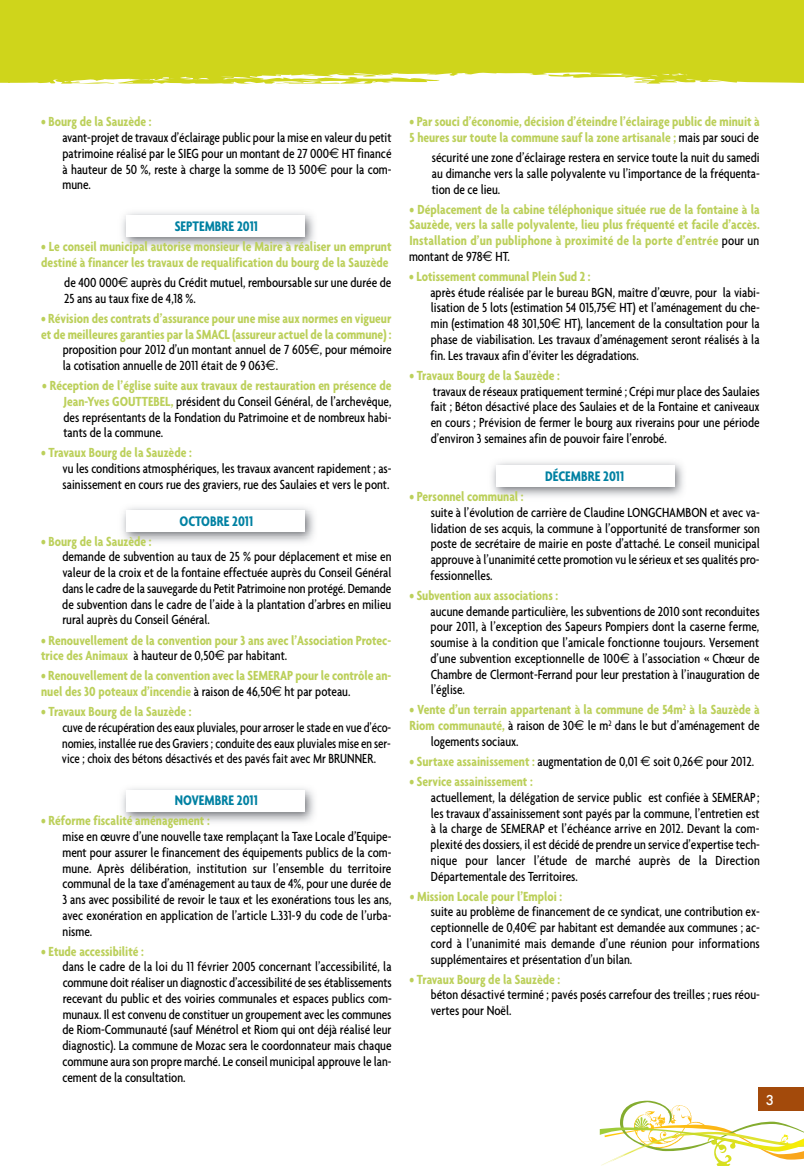
<style>
.page{position:relative;width:804px;height:1166px;background:#fff}
.page>*{position:absolute;margin:0;border:0;box-sizing:border-box;transform-origin:0 0}
.t1{font:700 condensed 15px "Agenda";color:#0081a2;scale:.96 1}
.t2{font:500 15px "Futura T";color:#fff}
.t3{font:500 condensed 14.25px/15.8px "Agenda";color:#000;text-align:justify;scale:.96 1}
.t4{font:700 condensed 14.25px/15.8px "Agenda";color:#bcd05b;scale:.96 1}
.t5{font:500 condensed 14.25px/15.8px "Agenda";color:#000;text-align:justify;scale:.93 1}
.s1{font-family:"Euro Sans";font-weight:400;font-stretch:normal}
.s2{font-weight:700;color:#bcd05b}
.s3{font-weight:500;color:#000}
.s4{font-family:"Euro Sans";font-weight:400;font-stretch:normal;color:#000}
</style>
<div class="page">
<img style="left:122px;top:788px;width:193px;height:34px">
<div style="left:127px;top:790px;width:178px;height:21px;background:#fff"></div>
<img style="left:122px;top:507px;width:193px;height:35px">
<div style="left:127px;top:510px;width:178px;height:21px;background:#fff"></div>
<img style="left:122px;top:212px;width:193px;height:35px">
<div style="left:127px;top:215px;width:178px;height:21px;background:#fff"></div>
<svg style="left:9px;top:0;width:795px;height:84px;background:#d1d727"></svg>
<div style="left:757px;top:1087px;width:47px;height:23px;background:#a34a0b"></div>
<svg style="left:599px;top:1100px;width:205px;height:65px"></svg>
<img style="left:492px;top:462px;width:192px;height:35px">
<div style="left:496px;top:465px;width:178px;height:21px;background:#fff"></div>
<svg style="left:0;top:0;width:9px;height:83px"></svg>
<p class="t4" style="left:41px;top:113px;width:116px">• Bourg de la Sauzède :</p>
<p class="t3" style="left:62px;top:129px;width:344px">avant-projet de travaux d’éclairage public pour la mise en valeur du petit patrimoine réalisé par le SIEG pour un montant de 27 000<span class="s1">€</span> HT financé à hauteur de 50 %, reste à charge la somme de 13 500<span class="s1">€</span> pour la com&shy;mune.</p>
<p class="t1" style="left:175px;top:217px;width:88px">SEPTEMBRE 2011</p>
<p class="t4" style="left:41px;top:238px;width:366px">• Le conseil municipal autorise monsieur le Maire à réaliser un emprunt destiné à financer les travaux de requalification du bourg de la Sauzède</p>
<p class="t3" style="left:64px;top:274px;width:342px">de 400 000<span class="s1">€</span> auprès du Crédit mutuel, remboursable sur une durée de<br>25 ans au taux fixe de 4,18 %.</p>
<p class="t4" style="left:41px;top:310px;width:366px">• Révision des contrats d’assurance pour une mise aux normes en vigueur</p>
<p class="t4" style="left:41px;top:326px;width:366px">et de meilleures garanties par la SMACL (assureur actuel de la commune) :</p>
<p class="t3" style="left:63px;top:341px;width:344px">proposition pour 2012 d’un montant annuel de 7 605<span class="s1">€</span>, pour mémoire</p>
<p class="t3" style="left:63px;top:357px;width:226px">la cotisation annuelle de 2011 était de 9 063<span class="s1">€</span>.</p>
<p class="t3" style="left:63px;top:377px;width:343px;text-indent:-21px"><span class="s2">• Réception de l’église suite aux travaux de restauration en présence de Jean-Yves GOUTTEBEL,</span> président du Conseil Général, de l’archevêque, des représentants de la Fondation du Patrimoine et de nombreux habi&shy;tants de la commune.</p>
<p class="t4" style="left:41px;top:444px;width:158px">• Travaux Bourg de la Sauzède :</p>
<p class="t3" style="left:62px;top:460px;width:344px">vu les conditions atmosphériques, les travaux avancent rapidement ; as&shy;sainissement en cours rue des graviers, rue des Saulaies et vers le pont.</p>
<p class="t1" style="left:179px;top:511px;width:78px">OCTOBRE 2011</p>
<p class="t4" style="left:41px;top:532px;width:116px">• Bourg de la Sauzède :</p>
<p class="t3" style="left:62px;top:548px;width:344px">demande de subvention au taux de 25 % pour déplacement et mise en valeur de la croix et de la fontaine effectuée auprès du Conseil Général dans le cadre de la sauvegarde du Petit Patrimoine non protégé. Demande de subvention dans le cadre de l’aide à la plantation d’arbres en milieu rural auprès du Conseil Général.</p>
<p class="t4" style="left:41px;top:631px;width:366px">• Renouvellement de la convention pour 3 ans avec l’Association Protec&shy;trice des Animaux <span class="s3">à hauteur de 0,50</span><span class="s4">€</span> <span class="s3">par habitant.</span></p>
<p class="t4" style="left:41px;top:667px;width:366px">• Renouvellement de la convention avec la SEMERAP pour le contrôle an&shy;nuel des 30 poteaux d’incendie <span class="s3">à raison de 46,50</span><span class="s4">€</span> <span class="s3">ht par poteau.</span></p>
<p class="t4" style="left:41px;top:703px;width:158px">• Travaux Bourg de la Sauzède :</p>
<p class="t5" style="left:62px;top:718px;width:355px">cuve de récupération des eaux pluviales, pour arroser le stade en vue d’éco&shy;nomies, installée rue des Graviers ; conduite des eaux pluviales mise en ser&shy;vice ; choix des bétons désactivés et des pavés fait avec Mr BRUNNER.</p>
<p class="t1" style="left:175px;top:791px;width:88px">NOVEMBRE 2011</p>
<p class="t4" style="left:41px;top:812px;width:177px">• Réforme fiscalité aménagement :</p>
<p class="t3" style="left:62px;top:828px;width:344px">mise en œuvre d’une nouvelle taxe remplaçant la Taxe Locale d’Equipe&shy;ment pour assurer le financement des équipements publics de la com&shy;mune. Après délibération, institution sur l’ensemble du territoire communal de la taxe d’aménagement au taux de 4%, pour une durée de 3 ans avec possibilité de revoir le taux et les exonérations tous les ans, avec exonération en application de l’article L.331-9 du code de l’urba&shy;nisme.</p>
<p class="t4" style="left:41px;top:942px;width:108px">• Etude accessibilité :</p>
<p class="t3" style="left:62px;top:958px;width:344px">dans le cadre de la loi du 11 février 2005 concernant l’accessibilité, la commune doit réaliser un diagnostic d’accessibilité de ses établissements recevant du public et des voiries communales et espaces publics com&shy;munaux. Il est convenu de constituer un groupement avec les communes de Riom-Communauté (sauf Ménétrol et Riom qui ont déjà réalisé leur diagnostic). La commune de Mozac sera le coordonnateur mais chaque commune aura son propre marché. Le conseil municipal approuve le lan&shy;cement de la consultation.</p>
<p class="t4" style="left:409px;top:113px;width:366px">• Par souci d’économie, décision d’éteindre l’éclairage public de minuit à<br>5 heures sur toute la commune sauf la zone artisanale ; <span class="s3">mais par souci de</span></p>
<p class="t3" style="left:432px;top:149px;width:343px">sécurité une zone d’éclairage restera en service toute la nuit du samedi au dimanche vers la salle polyvalente vu l’importance de la fréquenta&shy;tion de ce lieu.</p>
<p class="t4" style="left:409px;top:201px;width:367px;text-align:justify">• Déplacement de la cabine téléphonique située rue de la fontaine à la Sauzède, vers la salle polyvalente, lieu plus fréquenté et facile d’accès.<br>Installation d’un publiphone à proximité de la porte d’entrée <span class="s3">pour un montant de 978</span><span class="s4">€</span> <span class="s3">HT.</span></p>
<p class="t4" style="left:409px;top:268px;width:191px">• Lotissement communal Plein Sud 2 :</p>
<p class="t3" style="left:430px;top:284px;width:345px">après étude réalisée par le bureau BGN, maître d’œuvre, pour la viabi&shy;lisation de 5 lots (estimation 54 015,75<span class="s1">€</span> HT) et l’aménagement du che&shy;min (estimation 48 301,50<span class="s1">€</span> HT), lancement de la consultation pour la phase de viabilisation. Les travaux d’aménagement seront réalisés à la fin. Les travaux afin d’éviter les dégradations.</p>
<p class="t4" style="left:409px;top:367px;width:158px">• Travaux Bourg de la Sauzède :</p>
<p class="t3" style="left:431px;top:382px;width:344px">travaux de réseaux pratiquement terminé ; Crépi mur place des Saulaies fait ; Béton désactivé place des Saulaies et de la Fontaine et caniveaux en cours ; Prévision de fermer le bourg aux riverains pour une période d’environ 3 semaines afin de pouvoir faire l’enrobé.</p>
<p class="t1" style="left:545px;top:467px;width:84px">DÉCEMBRE 2011</p>
<p class="t4" style="left:409px;top:488px;width:120px">• Personnel communal :</p>
<p class="t3" style="left:430px;top:504px;width:344px">suite à l’évolution de carrière de Claudine LONGCHAMBON et avec va&shy;lidation de ses acquis, la commune à l’opportunité de transformer son poste de secrétaire de mairie en poste d’attaché. Le conseil municipal approuve à l’unanimité cette promotion vu le sérieux et ses qualités pro&shy;fessionnelles.</p>
<p class="t4" style="left:409px;top:587px;width:157px">• Subvention aux associations :</p>
<p class="t3" style="left:430px;top:602px;width:344px">aucune demande particulière, les subventions de 2010 sont reconduites pour 2011, à l’exception des Sapeurs Pompiers dont la caserne ferme, soumise à la condition que l’amicale fonctionne toujours. Versement d’une subvention exceptionnelle de 100<span class="s1">€</span> à l’association « Chœur de Chambre de Clermont-Ferrand pour leur prestation à l’inauguration de l’église.</p>
<p class="t4" style="left:409px;top:701px;width:366px">• Vente d’un terrain appartenant à la commune de 54m<sup>2</sup> à la Sauzède à</p>
<p class="t3" style="left:409px;top:717px;width:366px"><span class="s2">Riom communauté,</span> à raison de 30<span class="s1">€</span> le m<sup>2</sup> dans le but d’aménagement de</p>
<p class="t3" style="left:431px;top:733px;width:93px">logements sociaux.</p>
<p class="t3" style="left:409px;top:753px;width:360px"><span class="s2">• Surtaxe assainissement :</span> augmentation de 0,01 <span class="s1">€</span> soit 0,26<span class="s1">€</span> pour 2012.</p>
<p class="t4" style="left:409px;top:773px;width:130px">• Service assainissement :</p>
<p class="t3" style="left:430px;top:788px;width:344px">actuellement, la délégation de service public est confiée à SEMERAP ; les travaux d’assainissement sont payés par la commune, l’entretien est à la charge de SEMERAP et l’échéance arrive en 2012. Devant la com&shy;plexité des dossiers, il est décidé de prendre un service d’expertise tech&shy;nique pour lancer l’étude de marché auprès de la Direction Départementale des Territoires.</p>
<p class="t4" style="left:410px;top:887px;width:160px">• Mission Locale pour l’Emploi :</p>
<p class="t3" style="left:431px;top:903px;width:344px">suite au problème de financement de ce syndicat, une contribution ex&shy;ceptionnelle de 0,40<span class="s1">€</span> par habitant est demandée aux communes ; ac&shy;cord à l’unanimité mais demande d’une réunion pour informations supplémentaires et présentation d’un bilan.</p>
<p class="t4" style="left:409px;top:970px;width:158px">• Travaux Bourg de la Sauzède :</p>
<p class="t3" style="left:431px;top:986px;width:344px">béton désactivé terminé ; pavés posés carrefour des treilles ; rues réou&shy;vertes pour Noël.</p>
<p class="t2" style="left:765px;top:1090px;width:10px">3</p>
</div>
